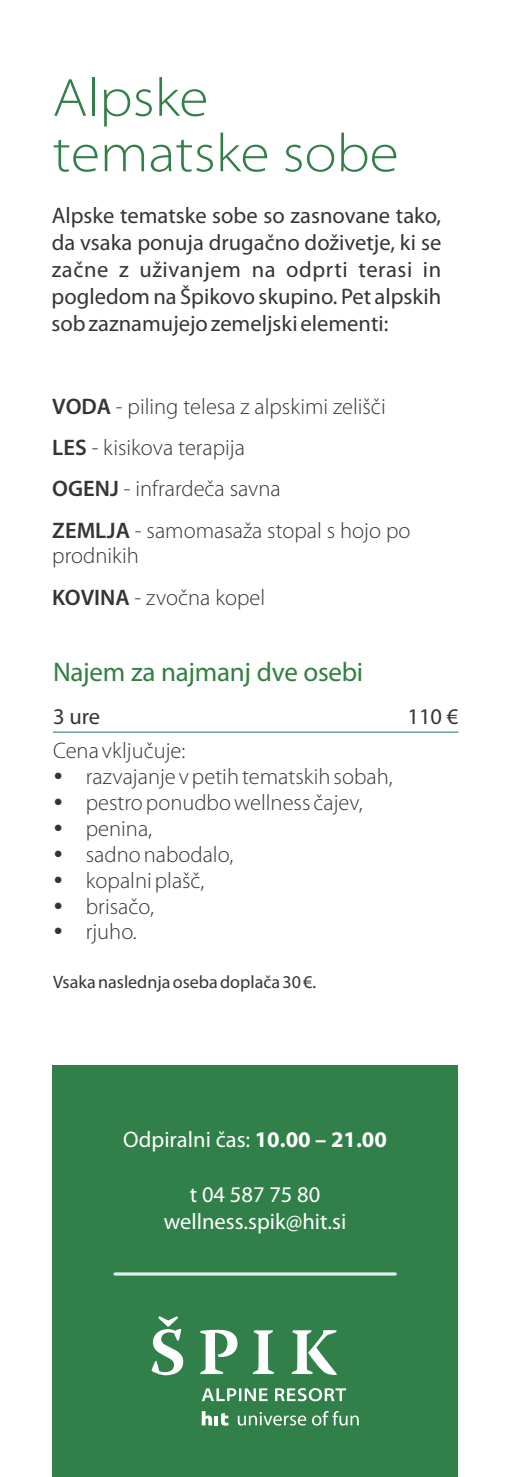
<style>
.page{position:relative;width:511px;height:1477px;background:#fff}
.page>*{position:absolute;margin:0;border:0;box-sizing:border-box;transform-origin:0 0}
.t1{font:300 semi-expanded 54px/55.4px "Myriad Pro";color:#318049}
.t2{font:27px "Myriad Pro";letter-spacing:-.01em;color:#327f3f}
.t3{font:300 22.5px/25.9px "Myriad Pro";color:#373435}
.t4{font:22.5px/27px "Myriad Pro";color:#373435;text-align:justify}
.t5{font:22.5px/27px "Myriad Pro";color:#fefefe;text-align:center}
.t6{font:18px "Myriad Pro";color:#373435}
.s1{font-weight:600}
.s2{font-weight:700}
</style>
<div class="page">
<div style="left:52px;top:1065px;width:405px;height:411px;background:#318049"></div>
<svg style="left:201px;top:1411px;width:11px;height:14px"></svg>
<hr style="left:214px;top:1415px;width:4px;height:10px;background:#fefefe">
<svg style="left:221px;top:1412px;width:7px;height:13px"></svg>
<svg style="left:237px;top:1411px;width:121px;height:14px"></svg>
<svg style="left:151px;top:1316px;width:185px;height:59px"></svg>
<svg style="left:202px;top:1388px;width:144px;height:13px"></svg>
<hr style="left:115px;top:1272px;width:280px;height:3px;background:#ddf0ec">
<hr style="left:53px;top:731px;width:405px;height:1px;background:#197b49">
<h1 class="t1" style="left:53px;top:75px;width:347px">Alpske tematske sobe</h1>
<p class="t4" style="left:52px;top:204px;width:391px">Alpske tematske sobe so zasnovane tako, da vsaka ponuja drugačno doživetje, ki se začne z uživanjem na odprti terasi in pogledom na Špikovo skupino. Pet alpskih sob zaznamujejo zemeljski elementi:</p>
<p class="t3" style="left:52px;top:388px;width:359px;line-height:41.2px"><span class="s1">VODA</span> - piling telesa z alpskimi zelišči<br><span class="s1">LES</span> - kisikova terapija<br><span class="s1">OGENJ</span> - infrardeča savna<br><span class="s1">ZEMLJA</span> - samomasaža stopal s hojo po</p>
<p class="t3" style="left:52px;top:537px;width:214px;line-height:41.2px">prodnikih<br><span class="s1">KOVINA</span> - zvočna kopel</p>
<p class="t2" style="left:53px;top:661px;width:311px">Najem za najmanj dve osebi</p>
<p class="t4" style="left:53px;top:705px;width:49px">3 ure</p>
<p class="t4" style="left:407px;top:705px;width:52px">110 €</p>
<p class="t3" style="left:86px;top:740px;width:308px;text-indent:-33px">Cena vključuje:<br>razvajanje v petih tematskih sobah, pestro ponudbo wellness čajev, penina,<br>sadno nabodalo,<br>kopalni plašč,<br>brisačo,<br>rjuho.</p>
<p class="t6" style="left:53px;top:974px;width:264px">Vsaka naslednja oseba doplača 30 €.</p>
<p class="t5" style="left:123px;top:1127px;width:265px">Odpiralni čas: <span class="s2">10.00 – 21.00</span></p>
<p class="t5" style="left:164px;top:1182px;width:184px">t 04 587 75 80 wellness.spik@hit.si</p>
</div>
